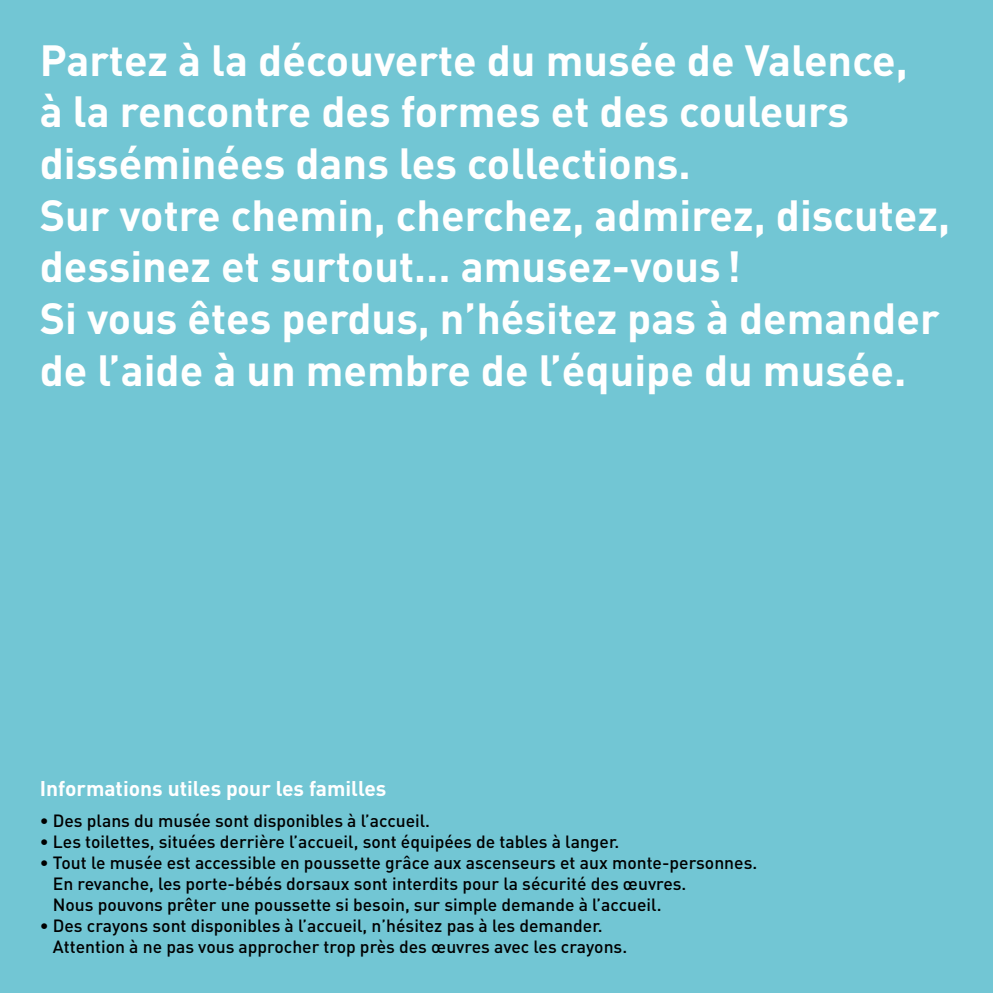
<style>
.page{position:relative;width:993px;height:993px;background:#fff}
.page>*{position:absolute;margin:0;border:0;box-sizing:border-box;transform-origin:0 0}
.t1{font:700 43.05px/51.6px "DIN";color:#fff}
.t2{font:700 21px "DIN";color:#fff}
.t3{font:500 17.5px/21px "DIN";color:#000}
</style>
<div class="page">
<div style="left:0;top:0;width:992px;height:992px;background:#72c6d4"></div>
<hr style="left:992px;top:0;width:1px;height:992px;background:#8784ba">
<p class="t1" style="left:40px;top:32px;width:911px">Partez à la découverte du musée de Valence,<br>à la rencontre des formes et des couleurs disséminées dans les collections.<br>Sur votre chemin, cherchez, admirez, discutez, dessinez et surtout… amusez‑vous!<br>Si vous êtes perdus, n’hésitez pas à demander de l’aide à un membre de l’équipe du musée.</p>
<p class="t2" style="left:40px;top:774px;width:348px">Informations utiles pour les familles</p>
<p class="t3" style="left:40px;top:809px;width:392px">• Des plans du musée sont disponibles à l’accueil.</p>
<p class="t3" style="left:40px;top:830px;width:581px">• Les toilettes, situées derrière l’accueil, sont équipées de tables à langer.</p>
<p class="t3" style="left:53px;top:851px;width:705px;text-indent:-13px">• Tout le musée est accessible en poussette grâce aux ascenseurs et aux monte-personnes.<br>En revanche, les porte-bébés dorsaux sont interdits pour la sécurité des œuvres.<br>Nous pouvons prêter une poussette si besoin, sur simple demande à l’accueil.</p>
<p class="t3" style="left:53px;top:914px;width:575px;text-indent:-13px">• Des crayons sont disponibles à l’accueil, n’hésitez pas à les demander.<br>Attention à ne pas vous approcher trop près des œuvres avec les crayons.</p>
</div>
